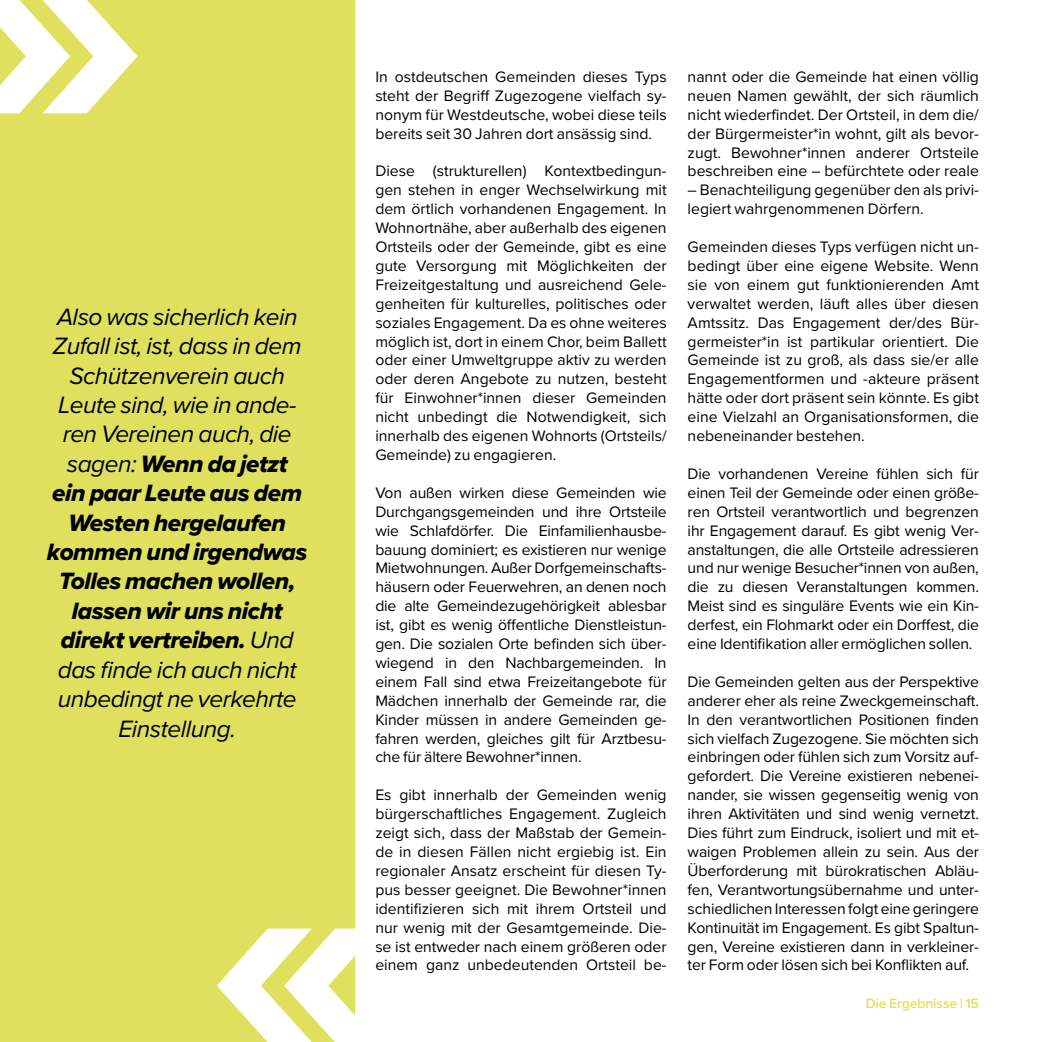
<style>
.page{position:relative;width:1042px;height:1042px;background:#fff}
.page>*{position:absolute;margin:0;border:0;box-sizing:border-box;transform-origin:0 0}
.t1{font:italic 24.5px/29.4px "Proxima Nova";letter-spacing:-.02em;color:#000;text-align:center}
.t2{font:24.5px/29.4px "Proxima Nova Extrabld It";letter-spacing:-.02em;color:#000;text-align:center}
.t3{font:15.75px/18.9px "Proxima Nova";color:#000;text-align:justify}
.t4{font:600 14px "Proxima Nova";letter-spacing:-.01em;color:#dfe15e}
.s1{font-family:"Proxima Nova";font-style:italic}
</style>
<div class="page">
<div style="left:0;top:0;width:354px;height:1042px;background:#dfe15e"></div>
<svg style="left:0;top:0;width:137px;height:113px"></svg>
<svg style="left:217px;top:928px;width:138px;height:114px"></svg>
<h1 class="t1" style="left:53px;top:301px;width:250px">Also was sicherlich kein<br>Zufall ist, ist, dass in dem<br>Schützenverein auch<br>Leute sind, wie in ande&shy;ren Vereinen auch, die</h1>
<h1 class="t2" style="left:47px;top:449px;width:262px"><span class="s1">sagen:</span> Wenn da jetzt ein paar Leute aus dem<br>Westen hergelaufen kommen und irgendwas<br>Tolles machen wollen, lassen wir uns nicht direkt vertreiben. <span class="s1">Und</span></h1>
<h1 class="t1" style="left:58px;top:654px;width:240px">das finde ich auch nicht unbedingt ne verkehrte<br>Einstellung.</h1>
<p class="t3" style="left:375px;top:67px;width:293px">In ostdeutschen Gemeinden dieses Typs steht der Begriff Zugezogene vielfach sy&shy;nonym für Westdeutsche, wobei diese teils bereits seit 30 Jahren dort ansässig sind.</p>
<p class="t3" style="left:375px;top:161px;width:293px">Diese (strukturellen) Kontextbedingun&shy;gen stehen in enger Wechselwirkung mit dem örtlich vorhandenen Engagement. In Wohnortnähe, aber außerhalb des eigenen Ortsteils oder der Gemeinde, gibt es eine gute Versorgung mit Möglichkeiten der Freizeitgestaltung und ausreichend Gele&shy;genheiten für kulturelles, politisches oder soziales Engagement. Da es ohne weiteres möglich ist, dort in einem Chor, beim Ballett oder einer Umweltgruppe aktiv zu werden oder deren Angebote zu nutzen, besteht für Einwohner*innen dieser Gemeinden nicht unbedingt die Notwendigkeit, sich innerhalb des eigenen Wohnorts (Ortsteils/ Gemeinde) zu engagieren.</p>
<p class="t3" style="left:375px;top:482px;width:293px">Von außen wirken diese Gemeinden wie Durchgangsgemeinden und ihre Ortsteile wie Schlafdörfer. Die Einfamilienhausbe&shy;bauung dominiert; es existieren nur wenige Mietwohnungen. Außer Dorfgemeinschafts&shy;häusern oder Feuerwehren, an denen noch die alte Gemeindezugehörigkeit ablesbar ist, gibt es wenig öffentliche Dienstleistun&shy;gen. Die sozialen Orte befinden sich über&shy;wiegend in den Nachbargemeinden. In einem Fall sind etwa Freizeitangebote für Mädchen innerhalb der Gemeinde rar, die Kinder müssen in andere Gemeinden ge&shy;fahren werden, gleiches gilt für Arztbesu&shy;che für ältere Bewohner*innen.</p>
<p class="t3" style="left:375px;top:785px;width:293px">Es gibt innerhalb der Gemeinden wenig bürgerschaftliches Engagement. Zugleich zeigt sich, dass der Maßstab der Gemein&shy;de in diesen Fällen nicht ergiebig ist. Ein regionaler Ansatz erscheint für diesen Ty&shy;pus besser geeignet. Die Bewohner*innen identifizieren sich mit ihrem Ortsteil und nur wenig mit der Gesamtgemeinde. Die&shy;se ist entweder nach einem größeren oder einem ganz unbedeutenden Ortsteil be-</p>
<p class="t3" style="left:687px;top:67px;width:293px">nannt oder die Gemeinde hat einen völlig neuen Namen gewählt, der sich räumlich nicht wiederfindet. Der Ortsteil, in dem die/ der Bürgermeister*in wohnt, gilt als bevor&shy;zugt. Bewohner*innen anderer Ortsteile beschreiben eine – befürchtete oder reale</p>
<p class="t3" style="left:687px;top:180px;width:293px">– Benachteiligung gegenüber den als privi&shy;legiert wahrgenommenen Dörfern.</p>
<p class="t3" style="left:687px;top:237px;width:293px">Gemeinden dieses Typs verfügen nicht un&shy;bedingt über eine eigene Website. Wenn sie von einem gut funktionierenden Amt verwaltet werden, läuft alles über diesen Amtssitz. Das Engagement der/des Bür&shy;germeister*in ist partikular orientiert. Die Gemeinde ist zu groß, als dass sie/er alle Engagementformen und -akteure präsent hätte oder dort präsent sein könnte. Es gibt eine Vielzahl an Organisationsformen, die nebeneinander bestehen.</p>
<p class="t3" style="left:687px;top:463px;width:293px">Die vorhandenen Vereine fühlen sich für einen Teil der Gemeinde oder einen größe&shy;ren Ortsteil verantwortlich und begrenzen ihr Engagement darauf. Es gibt wenig Ver&shy;anstaltungen, die alle Ortsteile adressieren und nur wenige Besucher*innen von außen, die zu diesen Veranstaltungen kommen.<br>Meist sind es singuläre Events wie ein Kin&shy;derfest, ein Flohmarkt oder ein Dorffest, die eine Identifikation aller ermöglichen sollen.</p>
<p class="t3" style="left:687px;top:671px;width:293px">Die Gemeinden gelten aus der Perspektive anderer eher als reine Zweckgemeinschaft.<br>In den verantwortlichen Positionen finden sich vielfach Zugezogene. Sie möchten sich einbringen oder fühlen sich zum Vorsitz auf&shy;gefordert. Die Vereine existieren nebenei&shy;nander, sie wissen gegenseitig wenig von ihren Aktivitäten und sind wenig vernetzt.<br>Dies führt zum Eindruck, isoliert und mit et&shy;waigen Problemen allein zu sein. Aus der Überforderung mit bürokratischen Abläu&shy;fen, Verantwortungsübernahme und unter&shy;schiedlichen Interessen folgt eine geringere Kontinuität im Engagement. Es gibt Spaltun&shy;gen, Vereine existieren dann in verkleiner&shy;ter Form oder lösen sich bei Konflikten auf.</p>
<p class="t4" style="left:866px;top:993px;width:115px">Die Ergebnisse | 15</p>
</div>
